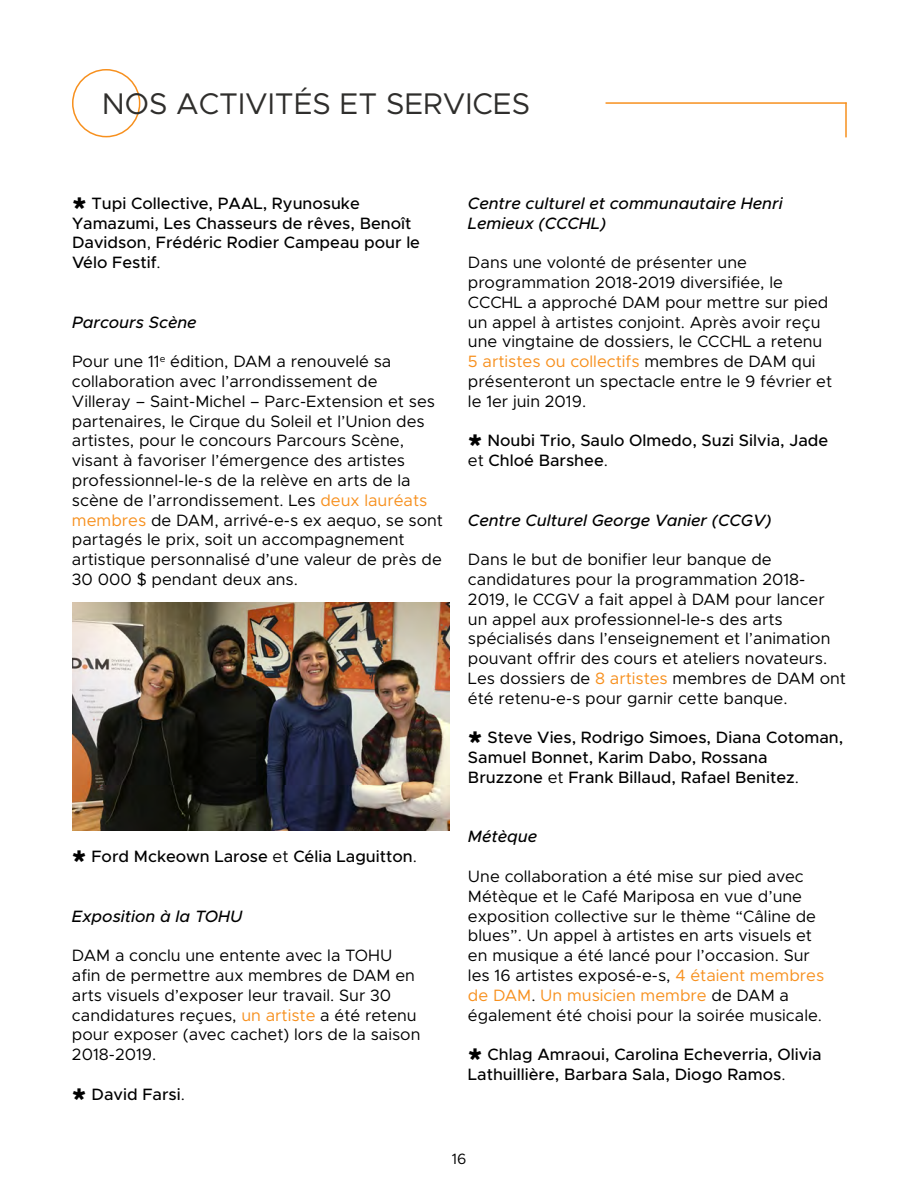
<style>
.page{position:relative;width:918px;height:1188px;background:#fff}
.page>*{position:absolute;margin:0;border:0;box-sizing:border-box;transform-origin:0 0}
.t1{font:30px "Metropolis";color:#2f2e2c}
.t2{font:16.5px/19.8px "Metropolis";color:#000}
.t3{font:500 16.5px/19.8px "Metropolis";color:#000}
.t4{font:italic 500 16.5px/19.8px "Metropolis";color:#000}
.t5{font:15px "Metropolis";color:#000}
.s1{font-weight:400}
.s2{color:#f7901e}
</style>
<div class="page">
<hr style="left:606px;top:102px;width:241px;height:2px;background:#f7901e">
<hr style="left:845px;top:103px;width:2px;height:34px;background:#f7901e">
<div style="left:72px;top:69px;width:68px;height:68px;border:2px solid #f7901e;border-radius:50%"></div>
<img style="left:72px;top:602px;width:378px;height:228px">
<h1 class="t1" style="left:102px;top:85px;width:430px">NOS ACTIVITÉS ET SERVICES</h1>
<p class="t3" style="left:72px;top:193px;width:350px;text-indent:19px">Tupi Collective, PAAL, Ryunosuke<br>Yamazumi, Les Chasseurs de rêves, Benoît<br>Davidson<span class="s1">,</span> Frédéric Rodier Campeau pour le<br>Vélo Festif<span class="s1">.</span></p>
<p class="t4" style="left:72px;top:312px;width:126px">Parcours Scène</p>
<p class="t2" style="left:72px;top:352px;width:373px">Pour une 11<sup>e</sup> édition, DAM a renouvelé sa collaboration avec l’arrondissement de<br>Villeray – Saint-Michel – Parc-Extension et ses partenaires, le Cirque du Soleil et l’Union des artistes, pour le concours Parcours Scène, visant à favoriser l’émergence des artistes professionnel-le-s de la relève en arts de la scène de l’arrondissement. Les <span class="s2">deux lauréats membres</span> de DAM, arrivé-e-s ex aequo, se sont partagés le prix, soit un accompagnement artistique personnalisé d’une valeur de près de 30 000 $ pendant deux ans.</p>
<p class="t3" style="left:91px;top:847px;width:327px">Ford Mckeown Larose <span class="s1">et</span> Célia Laguitton<span class="s1">.</span></p>
<p class="t4" style="left:72px;top:906px;width:172px">Exposition à la TOHU</p>
<p class="t2" style="left:72px;top:946px;width:350px">DAM a conclu une entente avec la TOHU afin de permettre aux membres de DAM en arts visuels d’exposer leur travail. Sur 30 candidatures reçues, <span class="s2">un artiste</span> a été retenu pour exposer (avec cachet) lors de la saison 2018-2019.</p>
<p class="t3" style="left:91px;top:1084px;width:95px">David Farsi<span class="s1">.</span></p>
<p class="t4" style="left:468px;top:193px;width:316px">Centre culturel et communautaire Henri<br>Lemieux (CCCHL)</p>
<p class="t2" style="left:468px;top:253px;width:366px">Dans une volonté de présenter une programmation 2018-2019 diversifiée, le CCCHL a approché DAM pour mettre sur pied un appel à artistes conjoint. Après avoir reçu une vingtaine de dossiers, le CCCHL a retenu <span class="s2">5 artistes ou collectifs</span> membres de DAM qui présenteront un spectacle entre le 9 février et le 1er juin 2019.</p>
<p class="t3" style="left:468px;top:431px;width:362px;text-indent:19px">Noubi Trio, Saulo Olmedo, Suzi Silvia, Jade <span class="s1">et</span> Chloé Barshee<span class="s1">.</span></p>
<p class="t4" style="left:468px;top:510px;width:305px">Centre Culturel George Vanier (CCGV)</p>
<p class="t2" style="left:468px;top:550px;width:379px">Dans le but de bonifier leur banque de candidatures pour la programmation 2018- 2019, le CCGV a fait appel à DAM pour lancer un appel aux professionnel-le-s des arts spécialisés dans l’enseignement et l’animation pouvant offrir des cours et ateliers novateurs.<br>Les dossiers de <span class="s2">8 artistes</span> membres de DAM ont été retenu-e-s pour garnir cette banque.</p>
<p class="t3" style="left:468px;top:728px;width:377px;text-indent:19px">Steve Vies, Rodrigo Simoes, Diana Cotoman,<br>Samuel Bonnet, Karim Dabo, Rossana<br>Bruzzone <span class="s1">et</span> Frank Billaud, Rafael Benitez<span class="s1">.</span></p>
<p class="t4" style="left:468px;top:827px;width:71px">Métèque</p>
<p class="t2" style="left:468px;top:866px;width:358px">Une collaboration a été mise sur pied avec Métèque et le Café Mariposa en vue d’une exposition collective sur le thème “Câline de blues”. Un appel à artistes en arts visuels et en musique a été lancé pour l’occasion. Sur les 16 artistes exposé-e-s, <span class="s2">4 étaient membres de DAM</span>. <span class="s2">Un musicien membre</span> de DAM a également été choisi pour la soirée musicale.</p>
<p class="t3" style="left:468px;top:1045px;width:355px;text-indent:19px">Chlag Amraoui, Carolina Echeverria, Olivia<br>Lathuillière, Barbara Sala, Diogo Ramos<span class="s1">.</span></p>
<p class="t5" style="left:452px;top:1149px;width:16px">16</p>
</div>
